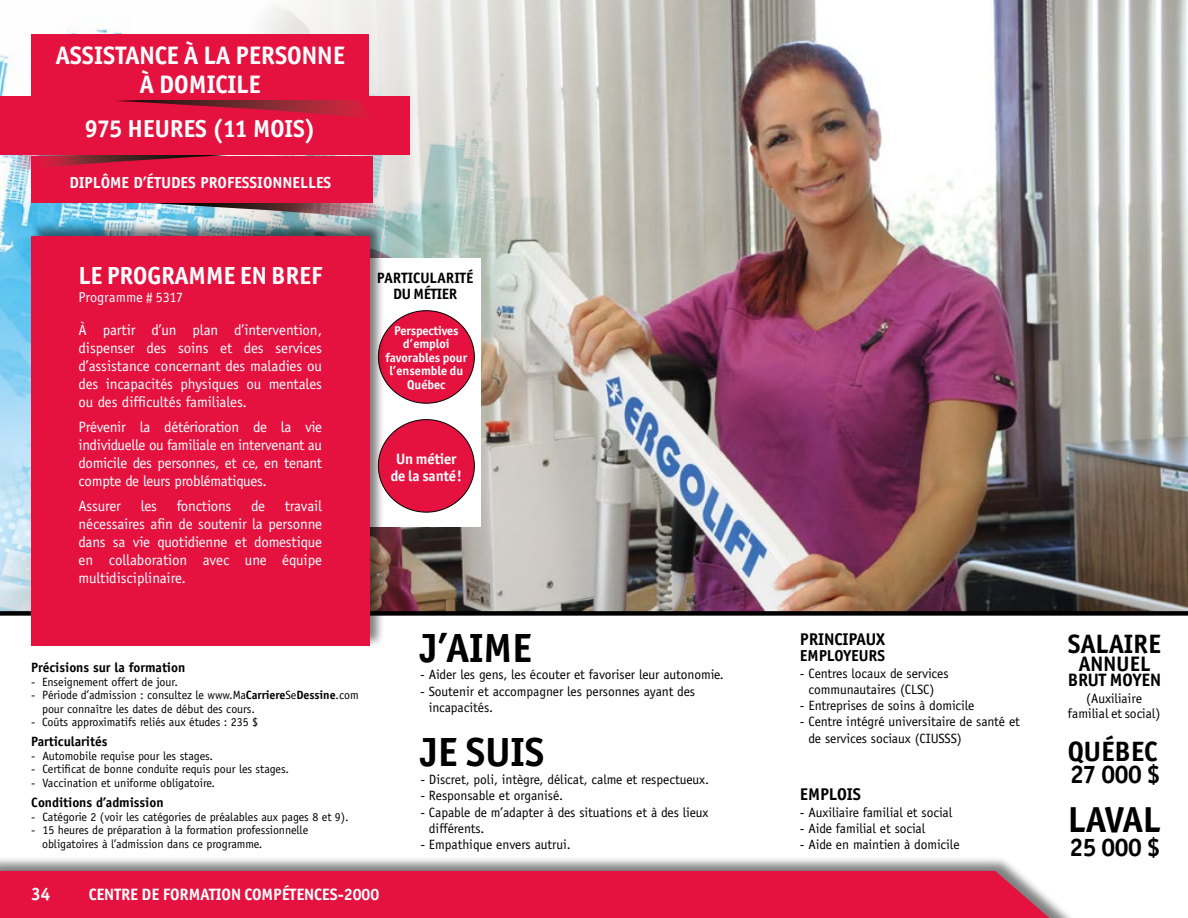
<style>
.page{position:relative;width:1188px;height:918px;background:#fff}
.page>*{position:absolute;margin:0;border:0;box-sizing:border-box;transform-origin:0 0}
.t1{font:700 40.8px "Officina San ITC";color:#000}
.t2{font:700 36.15px "Officina San ITC";letter-spacing:-.015em;color:#000}
.t3{font:700 28.05px "Officina San ITC";color:#000}
.t4{font:700 26.7px "Officina San ITC";color:#000}
.t5{font:700 25.5px "Officina San ITC";letter-spacing:-.01em;color:#000}
.t6{font:700 25.35px/28.5px "Officina San ITC";color:#fff;text-align:center}
.t7{font:700 24.75px "Officina San ITC";color:#fff}
.t8{font:700 24.6px "Officina San ITC";color:#fff}
.t9{font:700 21px "Officina San ITC";letter-spacing:.01em;color:#000}
.t10{font:700 18px "Officina San ITC";color:#000}
.t11{font:700 18px "Officina San ITC";color:#fff}
.t12{font:700 16.95px "Officina San ITC";color:#000}
.t13{font:700 16.5px "Officina San ITC";color:#fff}
.t14{font:700 16.05px "Officina Sans";letter-spacing:-.005em;color:#fff}
.t15{font:700 15.9px "Officina San ITC";color:#000}
.t16{font:15px/18px "Officina Sans";letter-spacing:-.01em;color:#fff;text-align:justify}
.t17{font:700 15px/16.5px "Officina San ITC";letter-spacing:.01em;color:#000;text-align:center}
.t18{font:700 15px/16.5px "Officina San ITC";letter-spacing:-.01em;color:#fff;text-align:center}
.t19{font:14.25px "Officina San ITC";color:#fff}
.t20{font:13.5px/16.2px "Officina Sans";letter-spacing:-.005em;color:#000}
.t21{font:700 13.5px "Officina Sans";letter-spacing:-.005em;color:#000}
.t22{font:13.5px/15px "Officina San ITC";color:#000;text-align:center}
.t23{font:700 12.75px/13.5px "Officina San ITC";color:#fff;text-align:center}
.t24{font:12px/13.5px "Officina Sans";letter-spacing:-.005em;color:#000}
.s1{font-weight:700}
</style>
<div class="page">
<img style="left:0;top:0;width:1188px;height:611px">
<div style="left:0;top:855px;width:1079px;height:63px;background:#000;opacity:.5"></div>
<div style="left:0;top:871px;width:1050px;height:47px;background:#e51240"></div>
<div style="left:0;top:611px;width:1188px;height:5px;background:#000"></div>
<img style="left:128px;top:193px;width:258px;height:29px">
<div style="left:31px;top:157px;width:342px;height:46px;background:#e51240"></div>
<svg style="left:8px;top:155px;width:258px;height:18px"></svg>
<div style="left:0;top:96px;width:409px;height:59px;background:#e51240"></div>
<svg style="left:116px;top:92px;width:258px;height:27px"></svg>
<div style="left:31px;top:35px;width:338px;height:65px;background:#e51240"></div>
<div style="left:369px;top:258px;width:112px;height:268px;background:#fff"></div>
<div style="left:378px;top:311px;width:96px;height:92px;background:#e51240;border-radius:50%"></div>
<div style="left:30px;top:221px;width:354px;height:426px;background:#000;opacity:.5"></div>
<div style="left:31px;top:237px;width:338px;height:409px;background:#e51240"></div>
<div style="left:378px;top:420px;width:96px;height:92px;background:#e51240;border-radius:50%"></div>
<h3 class="t6" style="left:56px;top:41px;width:291px">ASSISTANCE À LA PERSONNE<br>À DOMICILE</h3>
<h3 class="t8" style="left:85px;top:113px;width:233px">975 HEURES (11 MOIS)</h3>
<p class="t14" style="left:69px;top:172px;width:264px">DIPLÔME D’ÉTUDES PROFESSIONNELLES</p>
<h3 class="t7" style="left:79px;top:260px;width:245px">LE PROGRAMME EN BREF</h3>
<p class="t16" style="left:79px;top:321px;width:245px">À partir d’un plan d’intervention, dispenser des soins et des services d’assistance concernant des maladies ou des incapacités physiques ou mentales ou des difficultés familiales.</p>
<p class="t16" style="left:79px;top:418px;width:245px">Prévenir la détérioration de la vie individuelle ou familiale en intervenant au domicile des personnes, et ce, en tenant compte de leurs problématiques.</p>
<p class="t16" style="left:79px;top:497px;width:44px">Assurer</p>
<p class="t16" style="left:141px;top:497px;width:18px">les</p>
<p class="t16" style="left:177px;top:497px;width:56px">fonctions</p>
<p class="t16" style="left:251px;top:497px;width:16px">de</p>
<p class="t19" style="left:79px;top:289px;width:106px">Programme # 5317</p>
<p class="t16" style="left:79px;top:497px;width:245px;text-indent:206px">travail nécessaires afin de soutenir la personne dans sa vie quotidienne et domestique en collaboration avec une équipe multidisciplinaire.</p>
<p class="t21" style="left:31px;top:659px;width:156px">Précisions sur la formation</p>
<p class="t24" style="left:31px;top:675px;width:148px">- Enseignement offert de jour.</p>
<p class="t24" style="left:42px;top:688px;width:318px;text-indent:-11px">- Période d’admission : consultez le www.Ma<span class="s1">Carriere</span>Se<span class="s1">Dessine</span>.com pour connaître les dates de début des cours.</p>
<p class="t24" style="left:31px;top:715px;width:228px">- Coûts approximatifs reliés aux études : 235 $</p>
<p class="t21" style="left:31px;top:733px;width:78px">Particularités</p>
<p class="t24" style="left:31px;top:749px;width:183px">- Automobile requise pour les stages.</p>
<p class="t24" style="left:31px;top:762px;width:259px">- Certificat de bonne conduite requis pour les stages.</p>
<p class="t24" style="left:31px;top:776px;width:185px">- Vaccination et uniforme obligatoire.</p>
<p class="t21" style="left:31px;top:794px;width:134px">Conditions d’admission</p>
<p class="t24" style="left:31px;top:810px;width:319px">- Catégorie 2 (voir les catégories de préalables aux pages 8 et 9).</p>
<p class="t24" style="left:42px;top:823px;width:268px;text-indent:-11px">- 15 heures de préparation à la formation professionnelle obligatoires à l’admission dans ce programme.</p>
<p class="t17" style="left:377px;top:269px;width:98px">PARTICULARITÉ<br>DU MÉTIER</p>
<p class="t23" style="left:386px;top:324px;width:83px">Perspectives d’emploi favorables pour l’ensemble du<br>Québec</p>
<p class="t18" style="left:391px;top:451px;width:73px">Un métier de la santé!</p>
<h1 class="t1" style="left:420px;top:623px;width:113px">J’AIME</h1>
<p class="t20" style="left:420px;top:667px;width:305px">- Aider les gens, les écouter et favoriser leur autonomie.</p>
<p class="t20" style="left:429px;top:683px;width:268px;text-indent:-9px">- Soutenir et accompagner les personnes ayant des incapacités.</p>
<h1 class="t1" style="left:420px;top:727px;width:126px">JE SUIS</h1>
<p class="t20" style="left:420px;top:771px;width:290px">- Discret, poli, intègre, délicat, calme et respectueux.</p>
<p class="t20" style="left:420px;top:788px;width:144px">- Responsable et organisé.</p>
<p class="t20" style="left:429px;top:804px;width:281px;text-indent:-9px">- Capable de m’adapter à des situations et à des lieux différents.</p>
<p class="t20" style="left:420px;top:836px;width:152px">- Empathique envers autrui.</p>
<h3 class="t11" style="left:31px;top:883px;width:21px">34</h3>
<p class="t13" style="left:89px;top:884px;width:292px">CENTRE DE FORMATION COMPÉTENCES-2000</p>
<p class="t12" style="left:800px;top:628px;width:87px">PRINCIPAUX</p>
<p class="t15" style="left:800px;top:646px;width:87px">EMPLOYEURS</p>
<p class="t20" style="left:800px;top:665px;width:150px;text-align:center">- Centres locaux de services communautaires (CLSC)</p>
<p class="t20" style="left:800px;top:698px;width:176px">- Entreprises de soins à domicile</p>
<p class="t20" style="left:809px;top:714px;width:213px;text-indent:-9px">- Centre intégré universitaire de santé et de services sociaux (CIUSSS)</p>
<p class="t12" style="left:800px;top:784px;width:63px">EMPLOIS</p>
<p class="t20" style="left:800px;top:804px;width:154px">- Auxiliaire familial et social</p>
<p class="t20" style="left:800px;top:820px;width:127px">- Aide familial et social</p>
<p class="t20" style="left:800px;top:837px;width:161px">- Aide en maintien à domicile</p>
<h3 class="t4" style="left:1068px;top:628px;width:95px">SALAIRE</h3>
<h3 class="t9" style="left:1079px;top:651px;width:73px">ANNUEL</h3>
<h3 class="t10" style="left:1068px;top:669px;width:95px">BRUT MOYEN</h3>
<p class="t22" style="left:1068px;top:691px;width:94px">(Auxiliaire familial et social)</p>
<h3 class="t3" style="left:1068px;top:734px;width:91px">QUÉBEC</h3>
<h3 class="t5" style="left:1070px;top:758px;width:92px">27 000 $</h3>
<h2 class="t2" style="left:1068px;top:797px;width:94px">LAVAL</h2>
<h3 class="t5" style="left:1070px;top:831px;width:92px">25 000 $</h3>
</div>
